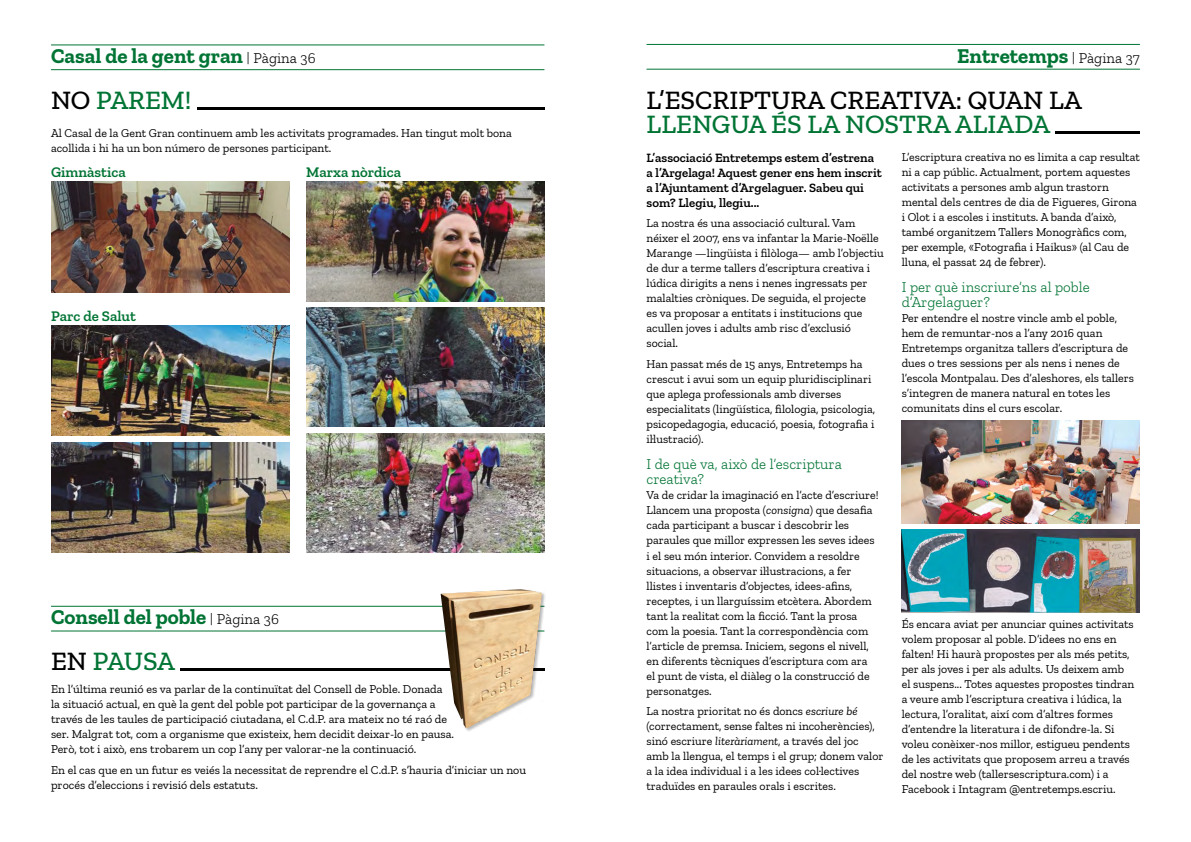
<style>
.page{position:relative;width:1191px;height:842px;background:#fff}
.page>*{position:absolute;margin:0;border:0;box-sizing:border-box;transform-origin:0 0}
.t1{font:500 27px/24px "Zilla Slab";color:#000}
.t2{font:500 27px "Zilla Slab";letter-spacing:-.005em;color:#007434}
.t3{font:700 21px "Zilla Slab";color:#007434}
.t4{font:300 15px/15px "Zilla Slab";color:#007434}
.t5{font:600 15px "Zilla Slab";color:#007434}
.t6{font:600 13px/15px "Zilla Slab";color:#000}
.t7{font:12px/15px "Zilla Slab";color:#000}
.s1{font-weight:300;font-size:15px;color:#000}
.s2{color:#000}
.s3{color:#007434}
.s4{font-size:11px}
.s5{font-style:italic}
</style>
<div class="page">
<hr style="left:51px;top:45px;width:493px;height:1px;background:#007434">
<hr style="left:646px;top:44px;width:494px;height:1px;background:#007434">
<hr style="left:51px;top:69px;width:493px;height:1px;background:#007434">
<hr style="left:646px;top:69px;width:494px;height:1px;background:#007434">
<hr style="left:197px;top:107px;width:347px;height:2px;background:#000">
<img style="left:51px;top:182px;width:238px;height:110px">
<img style="left:306px;top:182px;width:238px;height:119px">
<img style="left:306px;top:307px;width:238px;height:120px">
<img style="left:306px;top:433px;width:238px;height:120px">
<img style="left:51px;top:325px;width:238px;height:111px">
<img style="left:51px;top:442px;width:238px;height:111px">
<img style="left:901px;top:421px;width:239px;height:103px">
<img style="left:901px;top:529px;width:239px;height:83px">
<hr style="left:1055px;top:131px;width:85px;height:2px;background:#000">
<hr style="left:51px;top:606px;width:493px;height:1px;background:#007434">
<hr style="left:51px;top:631px;width:493px;height:1px;background:#007434">
<hr style="left:180px;top:668px;width:364px;height:2px;background:#000">
<div style="left:440px;top:589px;width:105px;height:143px;background:#000;opacity:.27"></div>
<img style="left:440px;top:589px;width:102px;height:139px">
<p class="t3" style="left:51px;top:44px;width:266px">Casal de la gent gran <span class="s1">| Pàgina 36</span></p>
<p class="t2" style="left:51px;top:85px;width:142px"><span class="s2">NO</span> PAREM!</p>
<p class="t7" style="left:51px;top:125px;width:462px">Al Casal de la Gent Gran continuem amb les activitats programades. Han tingut molt bona acollida i hi ha un bon número de persones participant.</p>
<p class="t5" style="left:51px;top:164px;width:76px">Gimnàstica</p>
<p class="t5" style="left:306px;top:164px;width:96px">Marxa nòrdica</p>
<p class="t5" style="left:51px;top:307px;width:86px">Parc de Salut</p>
<p class="t3" style="left:51px;top:605px;width:229px">Consell del poble <span class="s1">| Pàgina 36</span></p>
<p class="t2" style="left:51px;top:646px;width:125px"><span class="s2">EN</span> PAUSA</p>
<p class="t7" style="left:51px;top:681px;width:404px">En l’última reunió es va parlar de la continuïtat del Consell de Poble. Donada la situació actual, en què la gent del poble pot participar de la governança a través de les taules de participació ciutadana, el C.d.P. ara mateix no té raó de ser. Malgrat tot, com a organisme que existeix, hem decidit deixar-lo en pausa.<br>Però, tot i això, ens trobarem un cop l’any per valorar-ne la continuació.</p>
<p class="t7" style="left:51px;top:762px;width:476px">En el cas que en un futur es veiés la necessitat de reprendre el C.d.P. s’hauria d’iniciar un nou procés d’eleccions i revisió dels estatuts.</p>
<p class="t3" style="left:957px;top:44px;width:184px">Entretemps <span class="s1">| Pàgina 37</span></p>
<p class="t1" style="left:646px;top:88px;width:437px">L’ESCRIPTURA CREATIVA: QUAN LA<br><span class="s3">LLENGUA ÉS LA NOSTRA ALIADA</span></p>
<p class="t6" style="left:646px;top:150px;width:237px">L’associació Entretemps estem d’estrena a l’Argelaga! Aquest gener ens hem inscrit a l’Ajuntament d’Argelaguer. Sabeu qui som? Llegiu, llegiu...</p>
<p class="t7" style="left:646px;top:216px;width:239px">La nostra és una associació cultural. Vam néixer el 2007, ens va infantar la Marie-Noëlle Marange <span class="s4">—</span>lingüista i filòloga<span class="s4">—</span> amb l’objectiu de dur a terme tallers d’escriptura creativa i lúdica dirigits a nens i nenes ingressats per malalties cròniques. De seguida, el projecte<br>es va proposar a entitats i institucions que acullen joves i adults amb risc d’exclusió social.</p>
<p class="t7" style="left:646px;top:357px;width:230px">Han passat més de 15 anys, Entretemps ha crescut i avui som un equip pluridisciplinari que aplega professionals amb diverses especialitats (lingüística, filologia, psicologia, psicopedagogia, educació, poesia, fotografia i iŀlustració).</p>
<p class="t4" style="left:646px;top:457px;width:197px">I de què va, això de l’escriptura creativa?</p>
<p class="t7" style="left:646px;top:488px;width:233px">Va de cridar la imaginació en l’acte d’escriure!<br>Llancem una proposta (<span class="s5">consigna</span>) que desafia cada participant a buscar i descobrir les paraules que millor expressen les seves idees i el seu món interior. Convidem a resoldre situacions, a observar iŀlustracions, a fer llistes i inventaris d’objectes, idees-afins, receptes, i un llarguíssim etcètera. Abordem tant la realitat com la ficció. Tant la prosa com la poesia. Tant la correspondència com l’article de premsa. Iniciem, segons el nivell, en diferents tècniques d’escriptura com ara el punt de vista, el diàleg o la construcció de personatges.</p>
<p class="t7" style="left:646px;top:704px;width:238px">La nostra prioritat no és doncs <span class="s5">escriure bé </span>(correctament, sense faltes ni incoherències), sinó escriure <span class="s5">literàriament</span>, a través del joc amb la llengua, el temps i el grup; donem valor a la idea individual i a les idees col·lectives traduïdes en paraules orals i escrites.</p>
<p class="t7" style="left:901px;top:150px;width:240px">L’escriptura creativa no es limita a cap resultat ni a cap públic. Actualment, portem aquestes activitats a persones amb algun trastorn mental dels centres de dia de Figueres, Girona i Olot i a escoles i instituts. A banda d’això, també organitzem Tallers Monogràfics com, per exemple, «Fotografia i Haikus» (al Cau de lluna, el passat 24 de febrer).</p>
<p class="t4" style="left:901px;top:280px;width:190px">I per què inscriure’ns al poble d’Argelaguer?</p>
<p class="t7" style="left:901px;top:311px;width:234px">Per entendre el nostre vincle amb el poble, hem de remuntar-nos a l’any 2016 quan Entretemps organitza tallers d’escriptura de dues o tres sessions per als nens i nenes de l’escola Montpalau. Des d’aleshores, els tallers s’integren de manera natural en totes les comunitats dins el curs escolar.</p>
<p class="t7" style="left:901px;top:617px;width:234px">És encara aviat per anunciar quines activitats volem proposar al poble. D’idees no ens en falten! Hi haurà propostes per als més petits, per als joves i per als adults. Us deixem amb el suspens... Totes aquestes propostes tindran a veure amb l’escriptura creativa i lúdica, la lectura, l’oralitat, així com d’altres formes d’entendre la literatura i de difondre-la. Si voleu conèixer-nos millor, estigueu pendents de les activitats que proposem arreu a través del nostre web (tallersescriptura.com) i a Facebook i Intagram @entretemps.escriu.</p>
</div>
